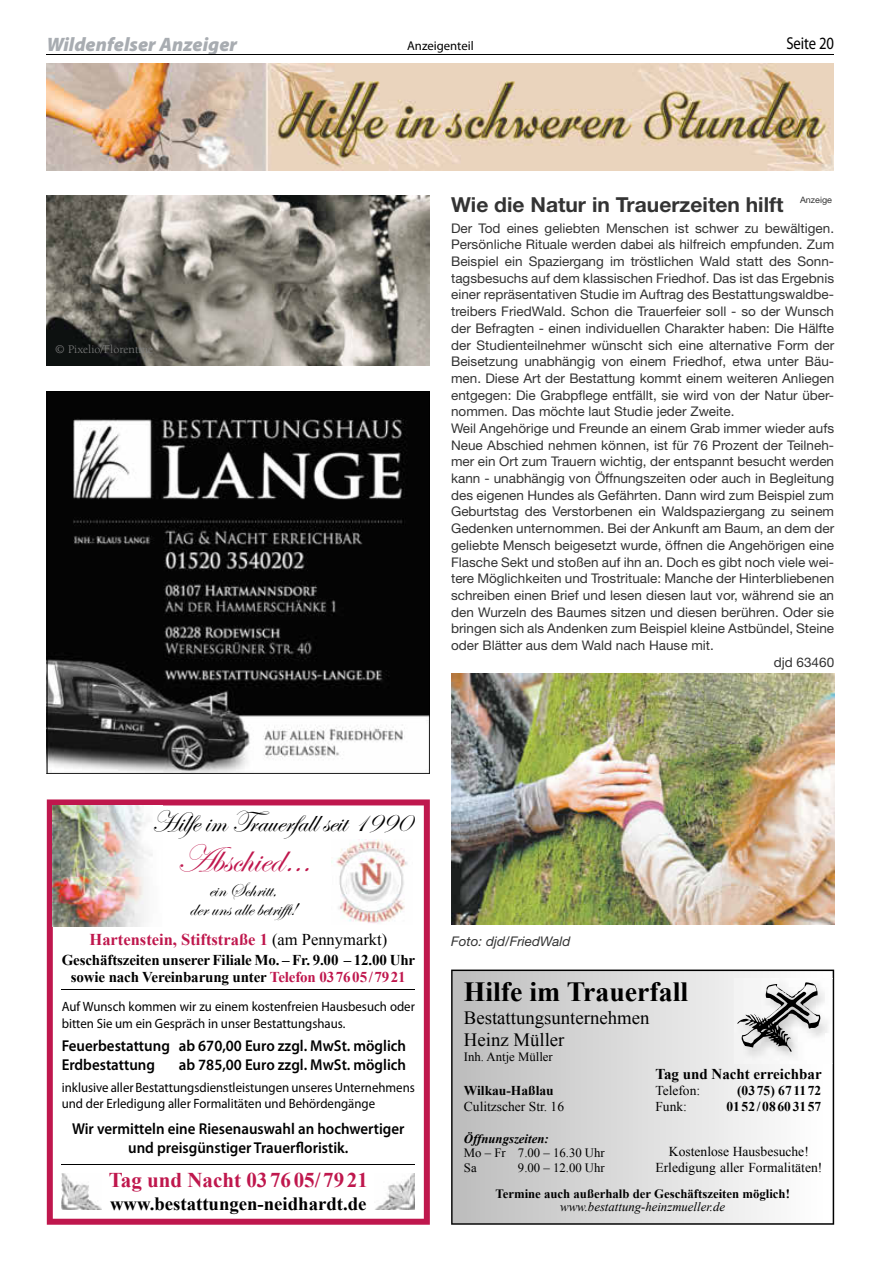
<style>
.page{position:relative;width:881px;height:1263px;background:#fff}
.page>*{position:absolute;margin:0;border:0;box-sizing:border-box;transform-origin:0 0}
.t1{font:39.3px "Edwardian Scr ITC Regu Alte";color:#bf174d}
.t2{font:30.45px "Edwardian Scr ITC Regu Alte";color:#000}
.t3{font:700 27.75px "Times New Roman";color:#000}
.t4{font:21px/18.9px "Edwardian Scr ITC Regu Alte";color:#000;text-align:center}
.t5{font:700 21px "Times New Roman";color:#bf174d}
.t6{font:700 20.7px "Helvetica Neue LT";color:#333}
.t7{font:italic 900 19.5px "Myriad Pro";color:#a8acb1}
.t8{font:18.75px/22.5px "Times New Roman";color:#000}
.t9{font:700 18.75px "Times New Roman";color:#000}
.t10{font:17.25px "Myriad Pro";letter-spacing:-.005em;color:#000;scale:.85 1}
.t11{font:700 16.5px "Times New Roman";color:#bf174d}
.t12{font:15.75px/18.9px "Myriad Pro Semibold 2";color:#000;scale:.95 1}
.t13{font:700 15px/16.5px "Times New Roman";letter-spacing:-.01em;color:#000;text-align:center}
.t14{font:13.65px/16.4px "Times New Roman";color:#000;text-align:center}
.t15{font:13.5px/16.2px "Myriad Pro";color:#000;scale:.95 1}
.t16{font:700 13.5px "Times New Roman";color:#000}
.t17{font:13.5px "Times New Roman";color:#000}
.t18{font:13.35px "Helvetica Neue LT";color:#333}
.t19{font:italic 13.35px "Helvetica Neue LT";color:#333}
.t20{font:12.75px/14.2px "Times New Roman";color:#000}
.t21{font:700 12.75px "Times New Roman";color:#000}
.t22{font:italic 12.75px "Times New Roman";color:#000}
.t23{font:italic 700 12.75px "Times New Roman";color:#000}
.t24{font:12.75px "Myriad Pro";color:#000}
.t25{font:12px "Berkeley LT";color:#808080}
.t26{font:8.85px "Helvetica Neue LT";color:#333}
.s1{font-weight:400;color:#000}
.s2{color:#bf174d}
</style>
<div class="page">
<hr style="left:47px;top:54px;width:786px;height:1px;background:#000">
<svg style="left:47px;top:799px;width:382px;height:426px"></svg>
<img style="left:331px;top:840px;width:81px;height:85px">
<img style="left:53px;top:805px;width:109px;height:121px">
<svg style="left:47px;top:391px;width:382px;height:383px;background:#353535"></svg>
<svg style="left:451px;top:969px;width:382px;height:256px"></svg>
<img style="left:734px;top:979px;width:99px;height:85px">
<svg style="left:737px;top:982px;width:83px;height:70px"></svg>
<img style="left:47px;top:64px;width:786px;height:106px">
<img style="left:47px;top:196px;width:382px;height:170px">
<img style="left:451px;top:673px;width:382px;height:251px">
<h3 class="t7" style="left:47px;top:31px;width:192px">Wildenfelser Anzeiger</h3>
<p class="t24" style="left:407px;top:38px;width:68px">Anzeigenteil</p>
<p class="t10" style="left:786px;top:33px;width:58px">Seite 20</p>
<p class="t25" style="left:55px;top:343px;width:99px">© Pixelio/Florentine</p>
<h3 class="t6" style="left:451px;top:192px;width:334px">Wie die Natur in Trauerzeiten hilft</h3>
<p class="t26" style="left:799px;top:194px;width:33px">Anzeige</p>
<p class="t18" style="left:451px;top:220px;width:384px">Der Tod eines geliebten Menschen ist schwer zu bewältigen.</p>
<p class="t18" style="left:451px;top:237px;width:384px">Persönliche Rituale werden dabei als hilfreich empfunden. Zum</p>
<p class="t18" style="left:451px;top:253px;width:384px">Beispiel ein Spaziergang im tröstlichen Wald statt des Sonn-</p>
<p class="t18" style="left:451px;top:270px;width:384px">tagsbesuchs auf dem klassischen Friedhof. Das ist das Ergebnis</p>
<p class="t18" style="left:451px;top:287px;width:384px">einer repräsentativen Studie im Auftrag des Bestattungswaldbe-</p>
<p class="t18" style="left:451px;top:303px;width:384px">treibers FriedWald. Schon die Trauerfeier soll - so der Wunsch</p>
<p class="t18" style="left:451px;top:320px;width:384px">der Befragten - einen individuellen Charakter haben: Die Hälfte</p>
<p class="t18" style="left:451px;top:337px;width:384px">der Studienteilnehmer wünscht sich eine alternative Form der</p>
<p class="t18" style="left:451px;top:353px;width:384px">Beisetzung unabhängig von einem Friedhof, etwa unter Bäu-</p>
<p class="t18" style="left:451px;top:370px;width:384px">men. Diese Art der Bestattung kommt einem weiteren Anliegen</p>
<p class="t18" style="left:451px;top:387px;width:384px">entgegen: Die Grabpflege entfällt, sie wird von der Natur über-</p>
<p class="t18" style="left:451px;top:404px;width:285px">nommen. Das möchte laut Studie jeder Zweite.</p>
<p class="t18" style="left:451px;top:420px;width:384px">Weil Angehörige und Freunde an einem Grab immer wieder aufs</p>
<p class="t18" style="left:451px;top:437px;width:384px">Neue Abschied nehmen können, ist für 76 Prozent der Teilneh-</p>
<p class="t18" style="left:451px;top:454px;width:384px">mer ein Ort zum Trauern wichtig, der entspannt besucht werden</p>
<p class="t18" style="left:451px;top:470px;width:384px">kann - unabhängig von Öffnungszeiten oder auch in Begleitung</p>
<p class="t18" style="left:451px;top:487px;width:384px">des eigenen Hundes als Gefährten. Dann wird zum Beispiel zum</p>
<p class="t18" style="left:451px;top:504px;width:384px">Geburtstag des Verstorbenen ein Waldspaziergang zu seinem</p>
<p class="t18" style="left:451px;top:520px;width:384px">Gedenken unternommen. Bei der Ankunft am Baum, an dem der</p>
<p class="t18" style="left:451px;top:537px;width:384px">geliebte Mensch beigesetzt wurde, öffnen die Angehörigen eine</p>
<p class="t18" style="left:451px;top:554px;width:384px">Flasche Sekt und stoßen auf ihn an. Doch es gibt noch viele wei-</p>
<p class="t18" style="left:451px;top:570px;width:384px">tere Möglichkeiten und Trostrituale: Manche der Hinterbliebenen</p>
<p class="t18" style="left:451px;top:587px;width:384px">schreiben einen Brief und lesen diesen laut vor, während sie an</p>
<p class="t18" style="left:451px;top:604px;width:384px">den Wurzeln des Baumes sitzen und diesen berühren. Oder sie</p>
<p class="t18" style="left:451px;top:621px;width:384px">bringen sich als Andenken zum Beispiel kleine Astbündel, Steine</p>
<p class="t18" style="left:451px;top:637px;width:264px">oder Blätter aus dem Wald nach Hause mit.</p>
<p class="t18" style="left:773px;top:654px;width:62px">djd 63460</p>
<h2 class="t2" style="left:151px;top:805px;width:260px">Hilfe im Trauerfall seit 1990</h2>
<h1 class="t1" style="left:176px;top:838px;width:135px">Abschied…</h1>
<h3 class="t4" style="left:189px;top:881px;width:111px">ein Schritt,<br>der uns alle betrifft!</h3>
<p class="t11" style="left:89px;top:928px;width:299px">Hartenstein, Stiftstraße 1 <span class="s1">(am Pennymarkt)</span></p>
<p class="t13" style="left:62px;top:952px;width:355px">Geschäftszeiten unserer Filiale Mo. – Fr. 9.00 – 12.00 Uhr sowie nach Vereinbarung unter <span class="s2">Telefon 037605/7921</span></p>
<p class="t15" style="left:62px;top:998px;width:373px">Auf Wunsch kommen wir zu einem kostenfreien Hausbesuch oder bitten Sie um ein Gespräch in unser Bestattungshaus.</p>
<p class="t12" style="left:62px;top:1035px;width:364px">Feuerbestattung ab 670,00 Euro zzgl. MwSt. möglich<br>Erdbestattung</p>
<p class="t12" style="left:179px;top:1054px;width:241px">ab 785,00 Euro zzgl. MwSt. möglich</p>
<p class="t15" style="left:62px;top:1079px;width:373px">inklusive aller Bestattungsdienstleistungen unseres Unternehmens und der Erledigung aller Formalitäten und Behördengänge</p>
<p class="t12" style="left:72px;top:1118px;width:351px;text-align:center">Wir vermitteln eine Riesenauswahl an hochwertiger und preisgünstiger Trauerfloristik.</p>
<h3 class="t5" style="left:109px;top:1166px;width:260px">Tag und Nacht 03 76 05/ 79 21</h3>
<h3 class="t9" style="left:110px;top:1190px;width:258px">www.bestattungen-neidhardt.de</h3>
<p class="t19" style="left:451px;top:933px;width:121px">Foto: djd/FriedWald</p>
<h3 class="t3" style="left:463px;top:973px;width:226px">Hilfe im Trauerfall</h3>
<h3 class="t8" style="left:463px;top:1006px;width:187px">Bestattungsunternehmen<br>Heinz Müller</h3>
<p class="t20" style="left:463px;top:1050px;width:90px">Inh. Antje Müller</p>
<p class="t16" style="left:463px;top:1081px;width:91px">Wilkau-Haßlau</p>
<p class="t17" style="left:463px;top:1097px;width:102px">Culitzscher Str. 16</p>
<p class="t23" style="left:463px;top:1130px;width:86px">Öffnungszeiten:</p>
<p class="t20" style="left:463px;top:1146px;width:142px">Mo – Fr 7.00 – 16.30 Uhr<br>Sa</p>
<p class="t13" style="left:655px;top:1065px;width:168px">Tag und Nacht erreichbar</p>
<p class="t17" style="left:655px;top:1081px;width:46px">Telefon:</p>
<p class="t16" style="left:736px;top:1081px;width:86px">(03 75) 671172</p>
<p class="t17" style="left:655px;top:1097px;width:33px">Funk:</p>
<p class="t16" style="left:726px;top:1097px;width:96px">0152/08603157</p>
<p class="t14" style="left:655px;top:1143px;width:168px">Kostenlose Hausbesuche!<br>Erledigung aller Formalitäten!</p>
<p class="t20" style="left:517px;top:1160px;width:88px">9.00 – 12.00 Uhr</p>
<p class="t21" style="left:495px;top:1185px;width:296px">Termine auch außerhalb der Geschäftszeiten möglich!</p>
<p class="t22" style="left:560px;top:1198px;width:166px">www.bestattung-heinzmueller.de</p>
</div>
